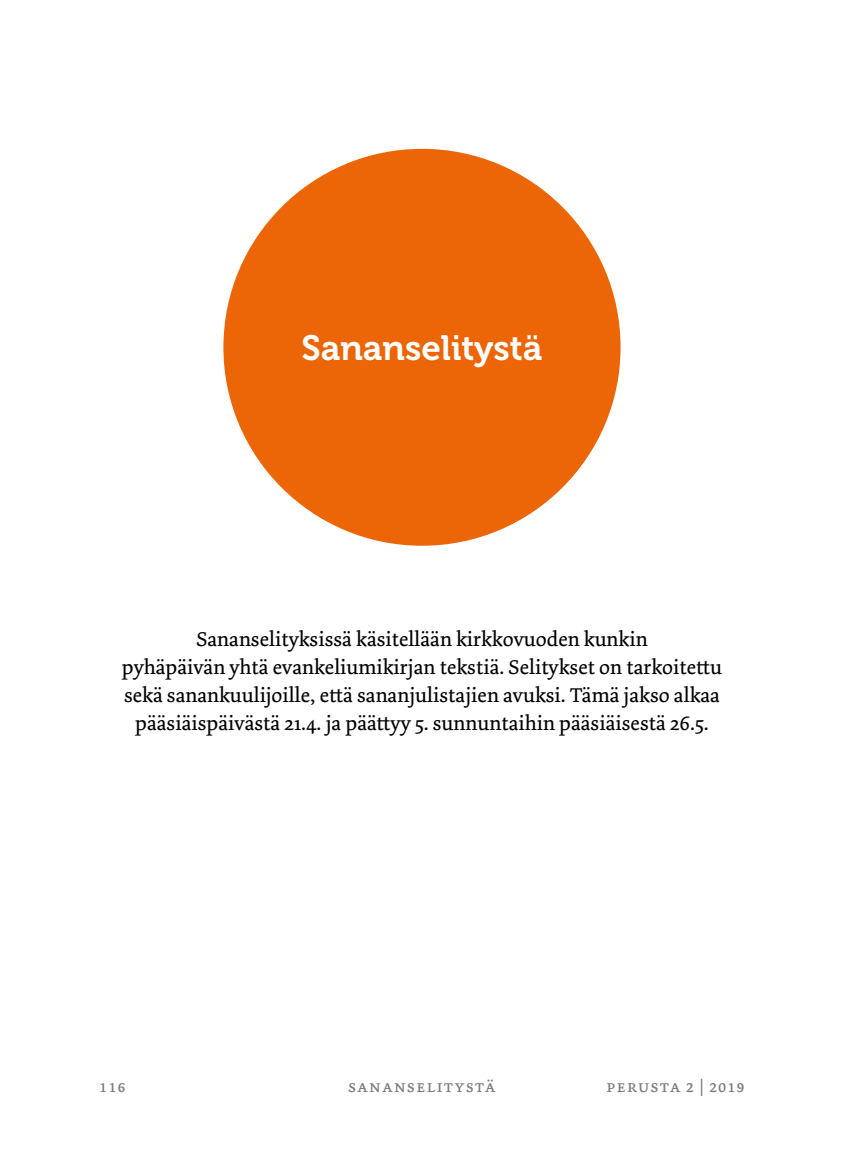
<style>
.page{position:relative;width:844px;height:1156px;background:#fff}
.page>*{position:absolute;margin:0;border:0;box-sizing:border-box;transform-origin:0 0}
.t1{font:35px "Museo 700";color:#fff}
.t2{font:21px/28px "Dolly Pro";color:#000;text-align:center}
.t3{font:17.5px "Dolly Pro Regular Small Caps";letter-spacing:.05em;color:#7c7b7b}
</style>
<div class="page">
<div style="left:223px;top:149px;width:397px;height:397px;background:#ec6608;border-radius:50%"></div>
<h1 class="t1" style="left:301px;top:329px;width:242px">Sananselitystä</h1>
<p class="t2" style="left:122px;top:625px;width:601px">Sananselityksissä käsitellään kirkkovuoden kunkin<br>pyhäpäivän yhtä evankeliumikirjan tekstiä. Selitykset on tarkoitettu sekä sanankuulijoille, että sananjulistajien avuksi. Tämä jakso alkaa pääsiäispäivästä 21.4. ja päättyy 5. sunnuntaihin pääsiäisestä 26.5.</p>
<p class="t3" style="left:99px;top:1075px;width:28px">116</p>
<p class="t3" style="left:348px;top:1075px;width:149px">sananselitystä</p>
<p class="t3" style="left:606px;top:1075px;width:140px">perusta 2 | 2019</p>
</div>
